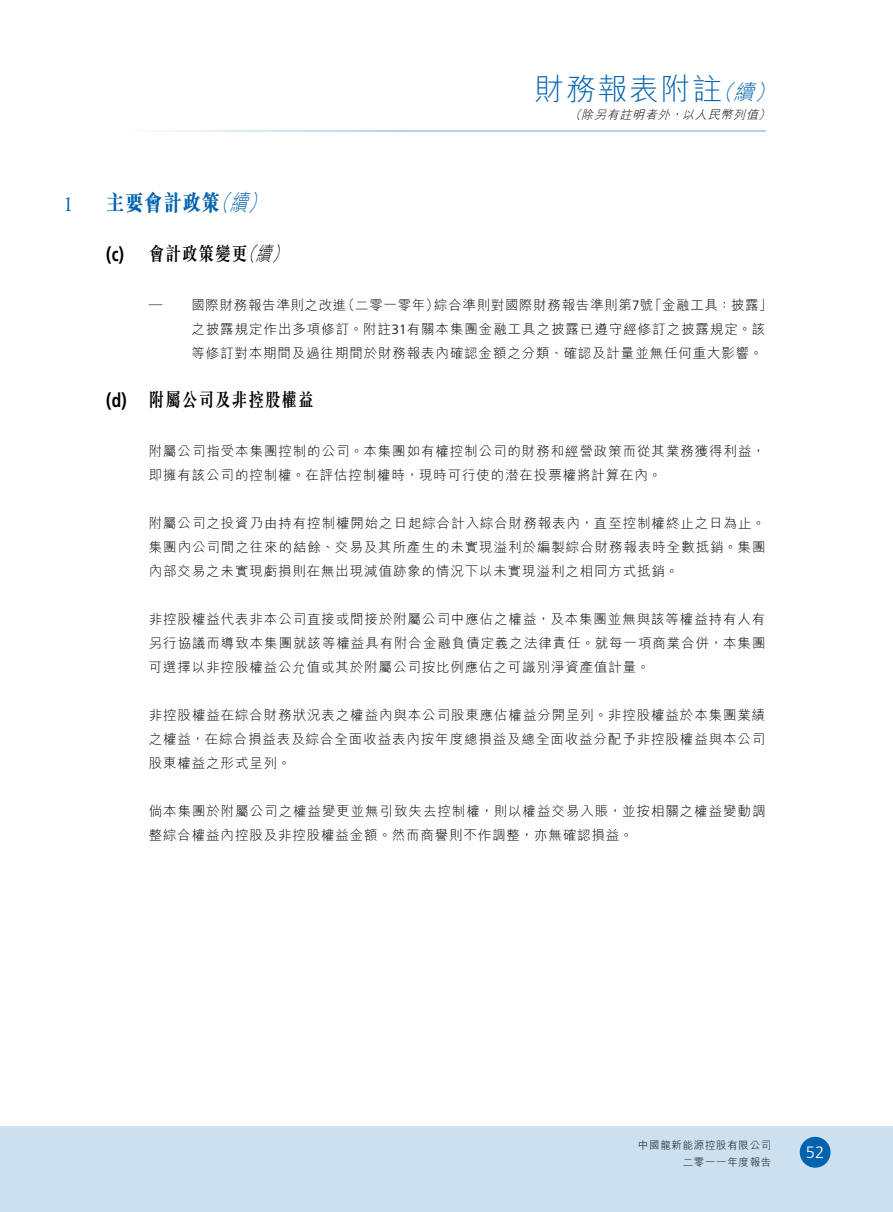
<style>
.page{position:relative;width:893px;height:1212px;background:#fff}
.page>*{position:absolute;margin:0;border:0;box-sizing:border-box;transform-origin:0 0}
.t1{font:300 30px "M Hei HK";letter-spacing:.05em;color:#0063b0}
._03_Subhead_1{font:800 22.5px "M Sung HK";letter-spacing:.06em;color:#0063b0;scale:.8 1}
._03_Subhead_1-2{font:italic 300 22.5px "M Hei HK";color:#0063b0;scale:.8 1}
._03_Subhead_1-3{font:700 22.5px "Garamond 3 LT Std";color:#0063b0;scale:.8 1}
.t2{font:italic 300 21px "M Hei HK";color:#0063b0}
._04_Subhead_2{font:700 19.5px "M Sung HK";letter-spacing:.065em;color:#000;scale:.8 1}
._04_Subhead_2-2{font:700 19.5px "Frutiger LT Std";color:#000;scale:.8 1}
._04_Subhead_2-3{font:italic 300 19.5px "M Hei HK";color:#000;scale:.8 1}
.t3{font:300 16.5px "Frutiger LT Std";color:#fff}
._01_Table_Text{font:300 13.5px/24px "M Hei HK";letter-spacing:.065em;color:#000}
.t4{font:italic 300 12px "M Hei HK";color:#000}
.t5{font:300 10.5px "M Hei HK";letter-spacing:.065em;color:#000}
.s1{font-family:"M Hei HK";font-weight:300;font-style:italic}
.s2{font-family:"Frutiger LT Std"}
</style>
<div class="page">
<hr style="left:0;top:130px;width:765px;height:2px;background:#b3d0e7">
<div style="left:0;top:1127px;width:893px;height:85px;background:#cce0ef"></div>
<div style="left:800px;top:1137px;width:30px;height:31px;background:#0063b0;border-radius:50%"></div>
<p class="_03_Subhead_1-3" style="left:64px;top:192px;width:13px">1</p>
<p class="t1" style="left:535px;top:73px;width:189px">財務報表附註</p>
<p class="t2" style="left:733px;top:81px;width:28px">續</p>
<p class="t2" style="left:712px;top:81px;width:28px">（</p>
<p class="t2" style="left:754px;top:81px;width:28px">(</p>
<p class="_03_Subhead_1" style="left:106px;top:192px;width:185px">主要會計政策<span class="s1">續</span></p>
<p class="_03_Subhead_1-2" style="left:211px;top:192px;width:31px">（</p>
<p class="_03_Subhead_1-2" style="left:248px;top:192px;width:31px">(</p>
<p class="_04_Subhead_2-2" style="left:106px;top:243px;width:24px">)c(</p>
<p class="_04_Subhead_2" style="left:149px;top:244px;width:161px">會計政策變更<span class="s1">續</span></p>
<p class="_04_Subhead_2-3" style="left:240px;top:244px;width:27px">（</p>
<p class="_04_Subhead_2-3" style="left:271px;top:244px;width:27px">(</p>
<p class="t4" style="left:569px;top:109px;width:17px">（</p>
<p class="t4" style="left:758px;top:109px;width:17px">(</p>
<p class="t4" style="left:682px;top:109px;width:81px">以人民幣列值</p>
<p class="t4" style="left:581px;top:109px;width:93px">除另有註明者外</p>
<p class="t4" style="left:670px;top:109px;width:17px">，</p>
<p class="_04_Subhead_2-2" style="left:106px;top:389px;width:27px">)d(</p>
<p class="_01_Table_Text" style="left:149px;top:293px;width:15px">—</p>
<p class="_01_Table_Text" style="left:342px;top:293px;width:99px">（二零一零年）</p>
<p class="_01_Table_Text" style="left:434px;top:293px;width:220px">綜合準則對國際財務報告準則第號<span class="s2">7</span></p>
<p class="_01_Table_Text" style="left:191px;top:293px;width:157px">國際財務報告準則之改進</p>
<p class="_01_Table_Text" style="left:648px;top:293px;width:125px">「金融工具：披露「</p>
<p class="_01_Table_Text" style="left:191px;top:317px;width:576px">之披露規定作出多項修訂。附註<span class="s2">31</span>有關本集團金融工具之披露已遵守經修訂之披露規定。該等修訂對本期間及過往期間於財務報表內確認金額之分類、確認及計量並無任何重大影響。</p>
<p class="_04_Subhead_2" style="left:149px;top:390px;width:208px">附屬公司及非控股權益</p>
<p class="_01_Table_Text" style="left:149px;top:438px;width:618px">附屬公司指受本集團控制的公司。本集團如有權控制公司的財務和經營政策而從其業務獲得利益，即擁有該公司的控制權。在評估控制權時，現時可行使的潜在投票權將計算在內。</p>
<p class="_01_Table_Text" style="left:149px;top:510px;width:618px;text-align:justify">附屬公司之投資乃由持有控制權開始之日起綜合計入綜合財務報表內，直至控制權終止之日為止。集團內公司間之往來的結餘、交易及其所產生的未實現溢利於編製綜合財務報表時全數抵銷。集團內部交易之未實現虧損則在無出現減值跡象的情況下以未實現溢利之相同方式抵銷。</p>
<p class="_01_Table_Text" style="left:149px;top:606px;width:618px;text-align:justify">非控股權益代表非本公司直接或間接於附屬公司中應佔之權益，及本集團並無與該等權益持有人有另行協議而導致本集團就該等權益具有附合金融負債定義之法律責任。就每一項商業合併，本集團可選擇以非控股權益公允值或其於附屬公司按比例應佔之可識別淨資產值計量。</p>
<p class="_01_Table_Text" style="left:149px;top:702px;width:618px;text-align:justify">非控股權益在綜合財務狀況表之權益內與本公司股東應佔權益分開呈列。非控股權益於本集團業績之權益，在綜合損益表及綜合全面收益表內按年度總損益及總全面收益分配予非控股權益與本公司股東權益之形式呈列。</p>
<p class="_01_Table_Text" style="left:149px;top:798px;width:618px">倘本集團於附屬公司之權益變更並無引致失去控制權，則以權益交易入賬，並按相關之權益變動調整綜合權益內控股及非控股權益金額。然而商譽則不作調整，亦無確認損益。</p>
<p class="t5" style="left:638px;top:1140px;width:135px">中國龍新能源控股有限公司</p>
<p class="t5" style="left:683px;top:1157px;width:90px">二零一一年度報告</p>
<p class="t3" style="left:806px;top:1143px;width:20px">52</p>
</div>
